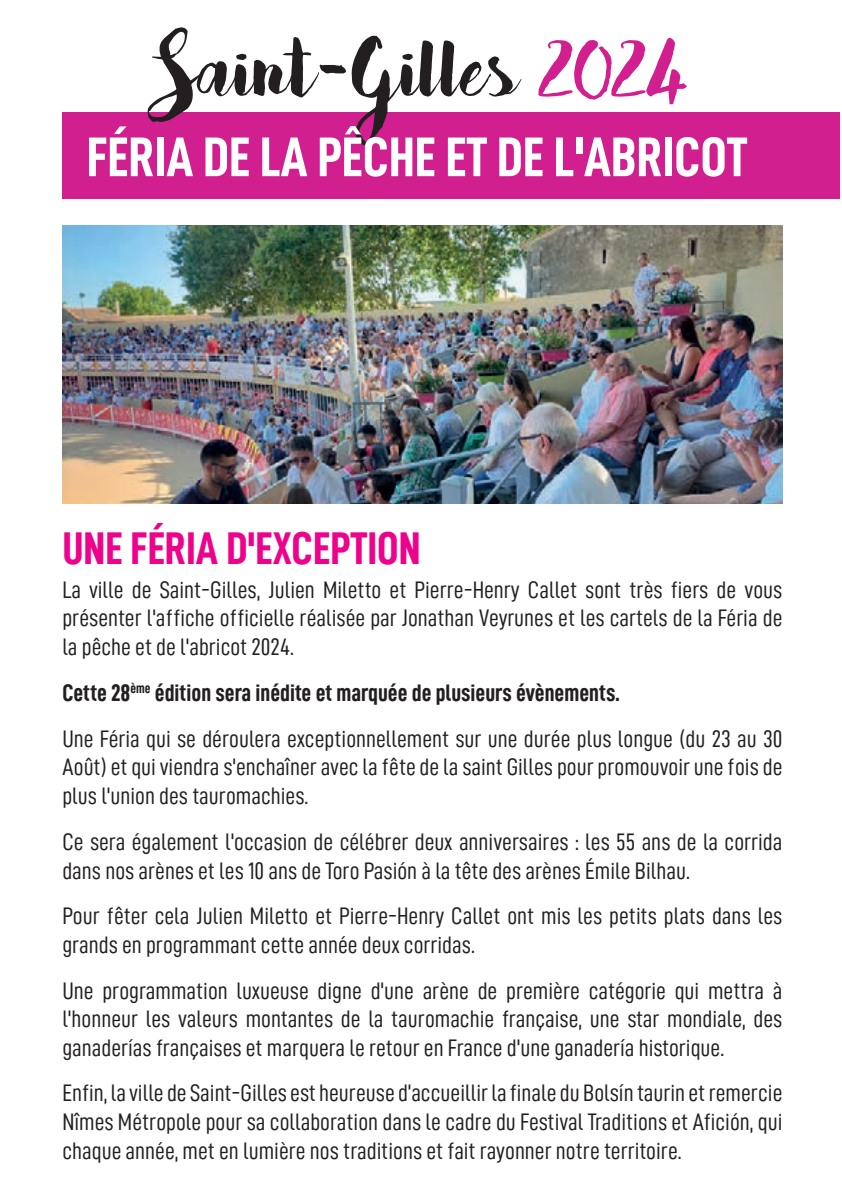
<style>
.page{position:relative;width:842px;height:1191px;background:#fff}
.page>*{position:absolute;margin:0;border:0;box-sizing:border-box;transform-origin:0 0}
.t1{font:98px "Bakery";color:#231f20}
.t2{font:56px "D DIN Condensed Bold";color:#fff}
.t3{font:46px "D DIN Condensed Bold";color:#ed028c}
.t4{font:24px/28.8px "D DIN Condensed";color:#231f20;text-align:justify}
.t5{font:24px "D DIN Condensed Bold";color:#231f20}
.s1{color:#d11f90}
</style>
<div class="page">
<img style="left:62px;top:225px;width:720px;height:278px">
<div style="left:62px;top:112px;width:780px;height:86px;background:#d11f90"></div>
<hr style="left:841px;top:0;width:1px;height:1191px;background:#fff">
<h1 class="t1" style="left:155px;top:5px;width:533px">Saint-Gilles <span class="s1">2024</span></h1>
<h2 class="t2" style="left:87px;top:126px;width:662px">FÉRIA DE LA PÊCHE ET DE L'ABRICOT</h2>
<h3 class="t3" style="left:62px;top:523px;width:360px">UNE FÉRIA D'EXCEPTION</h3>
<p class="t4" style="left:62px;top:574px;width:722px">La ville de Saint-Gilles, Julien Miletto et Pierre-Henry Callet sont très fiers de vous présenter l'affiche officielle réalisée par Jonathan Veyrunes et les cartels de la Féria de la pêche et de l'abricot 2024.</p>
<p class="t5" style="left:62px;top:679px;width:559px">Cette 28<sup>ème</sup> édition sera inédite et marquée de plusieurs évènements.</p>
<p class="t4" style="left:62px;top:723px;width:722px">Une Féria qui se déroulera exceptionnellement sur une durée plus longue (du 23 au 30<br>Août) et qui viendra s'enchaîner avec la fête de la saint Gilles pour promouvoir une fois de plus l'union des tauromachies.</p>
<p class="t4" style="left:62px;top:826px;width:722px">Ce sera également l'occasion de célébrer deux anniversaires : les 55 ans de la corrida dans nos arènes et les 10 ans de Toro Pasión à la tête des arènes Émile Bilhau.</p>
<p class="t4" style="left:62px;top:901px;width:721px">Pour fêter cela Julien Miletto et Pierre-Henry Callet ont mis les petits plats dans les grands en programmant cette année deux corridas.</p>
<p class="t4" style="left:62px;top:975px;width:721px">Une programmation luxueuse digne d'une arène de première catégorie qui mettra à l'honneur les valeurs montantes de la tauromachie française, une star mondiale, des ganaderías françaises et marquera le retour en France d'une ganadería historique.</p>
<p class="t4" style="left:62px;top:1078px;width:722px">Enfin, la ville de Saint-Gilles est heureuse d’accueillir la finale du Bolsín taurin et remercie Nîmes Métropole pour sa collaboration dans le cadre du Festival Traditions et Afición, qui chaque année, met en lumière nos traditions et fait rayonner notre territoire.</p>
</div>
